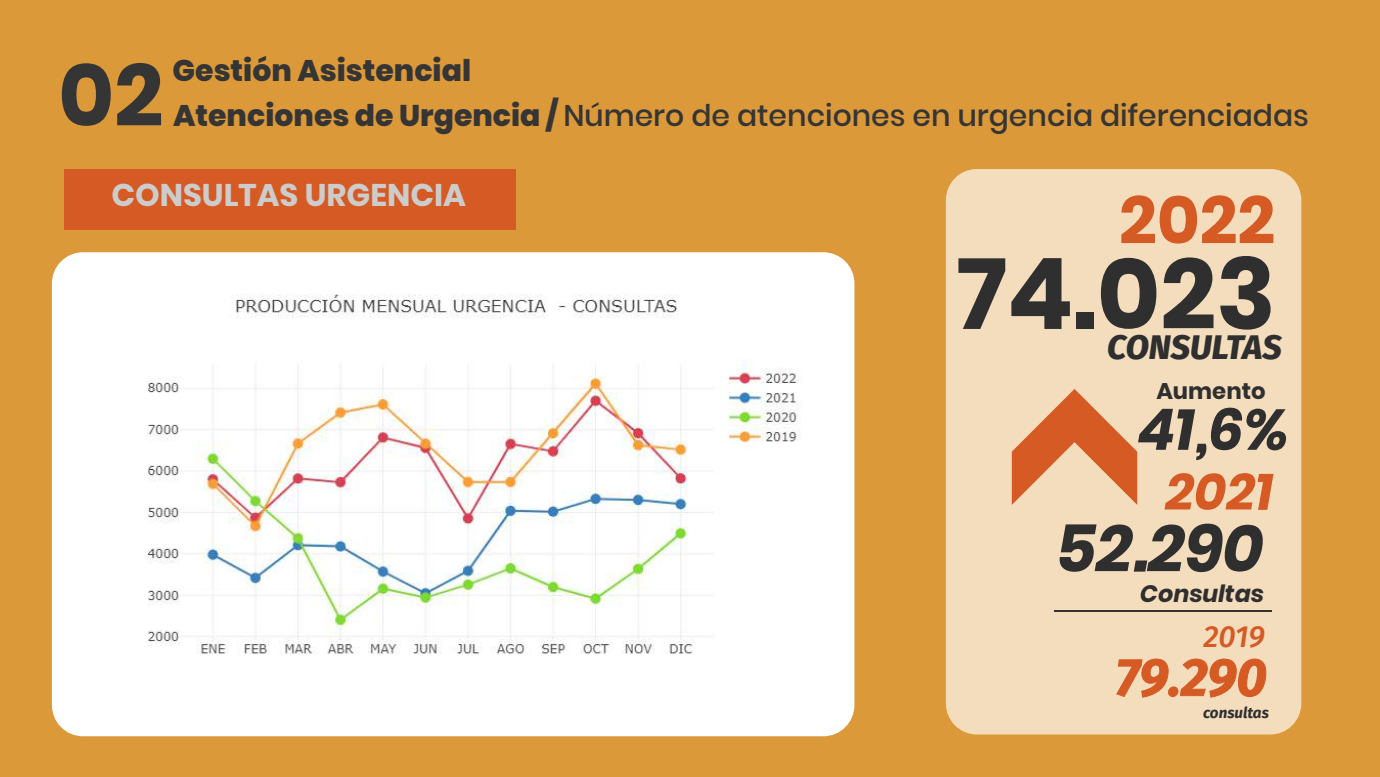
<style>
.page{position:relative;width:1380px;height:777px;background:#fff}
.page>*{position:absolute;margin:0;border:0;box-sizing:border-box;transform-origin:0 0}
.t1{font:700 98.75px "Poppins";color:#2f2f2f}
.t2{font:700 87.06px "Poppins";color:#353535}
.t3{font:700 66.69px "Poppins";color:#d55a23}
.t4{font:italic 700 65.12px "Poppins";color:#2f2f2f}
.t5{font:italic 700 57.19px "Poppins";color:#2f2f2f}
.t6{font:italic 700 52.94px "Fira Sans";color:#d55a23}
.t7{font:italic 700 50.81px "Poppins";color:#d55a23}
.t8{font:italic 800 34.06px "Fira Sans";color:#2f2f2f}
.t9{font:700 31.25px "Poppins";color:#ccc}
.t10{font:italic 500 30.5px "Fira Sans";color:#d55a23}
.t11{font:500 29.81px/44.5px "Poppins";color:#353535}
.t12{font:italic 700 23.75px "Poppins";color:#2f2f2f}
.t13{font:700 22.75px "Poppins";color:#2f2f2f}
.t14{font:italic 700 15.25px "Fira Sans";color:#2f2f2f}
.s1{font-weight:800}
</style>
<div class="page">
<div style="left:0;top:0;width:1380px;height:776px;background:#db9939"></div>
<div style="left:64px;top:169px;width:452px;height:61px;background:#d55a23"></div>
<div style="left:52px;top:252px;width:802px;height:484px;background:#fff;border-radius:31px"></div>
<img style="left:147px;top:294px;width:652px;height:360px">
<div style="left:946px;top:169px;width:355px;height:565px;background:#f3ddbd;border-radius:31px"></div>
<svg style="left:1116px;top:658px;width:53px;height:39px"></svg>
<div style="left:1168px;top:686px;width:10px;height:10px;border:1px solid #d55a23;border-radius:4px"></div>
<svg style="left:1180px;top:658px;width:86px;height:39px"></svg>
<hr style="left:1054px;top:610px;width:218px;height:1px;background:#353535">
<svg style="left:1012px;top:389px;width:125px;height:115px"></svg>
<h2 class="t2" style="left:58px;top:45px;width:107px">02</h2>
<p class="t11" style="left:173px;top:49px;width:1138px"><span class="s1">Gestión Asistencial<br>Atenciones de Urgencia /</span> Número de atenciones en urgencia diferenciadas</p>
<p class="t9" style="left:111px;top:177px;width:356px">CONSULTAS URGENCIA</p>
<h3 class="t3" style="left:1119px;top:181px;width:158px">2022</h3>
<h1 class="t1" style="left:957px;top:237px;width:321px">74.023</h1>
<p class="t8" style="left:1107px;top:318px;width:176px">CONSULTAS</p>
<p class="t13" style="left:1156px;top:377px;width:111px">Aumento</p>
<h3 class="t5" style="left:1138px;top:396px;width:153px">41,6%</h3>
<h3 class="t7" style="left:1166px;top:462px;width:109px">2021</h3>
<h3 class="t4" style="left:1057px;top:511px;width:208px">52.290</h3>
<p class="t12" style="left:1140px;top:579px;width:125px">Consultas</p>
<p class="t10" style="left:1203px;top:611px;width:63px">2019</p>
<h3 class="t6" style="left:1116px;top:632px;width:153px">79.290</h3>
<p class="t14" style="left:1203px;top:699px;width:67px">consultas</p>
</div>
